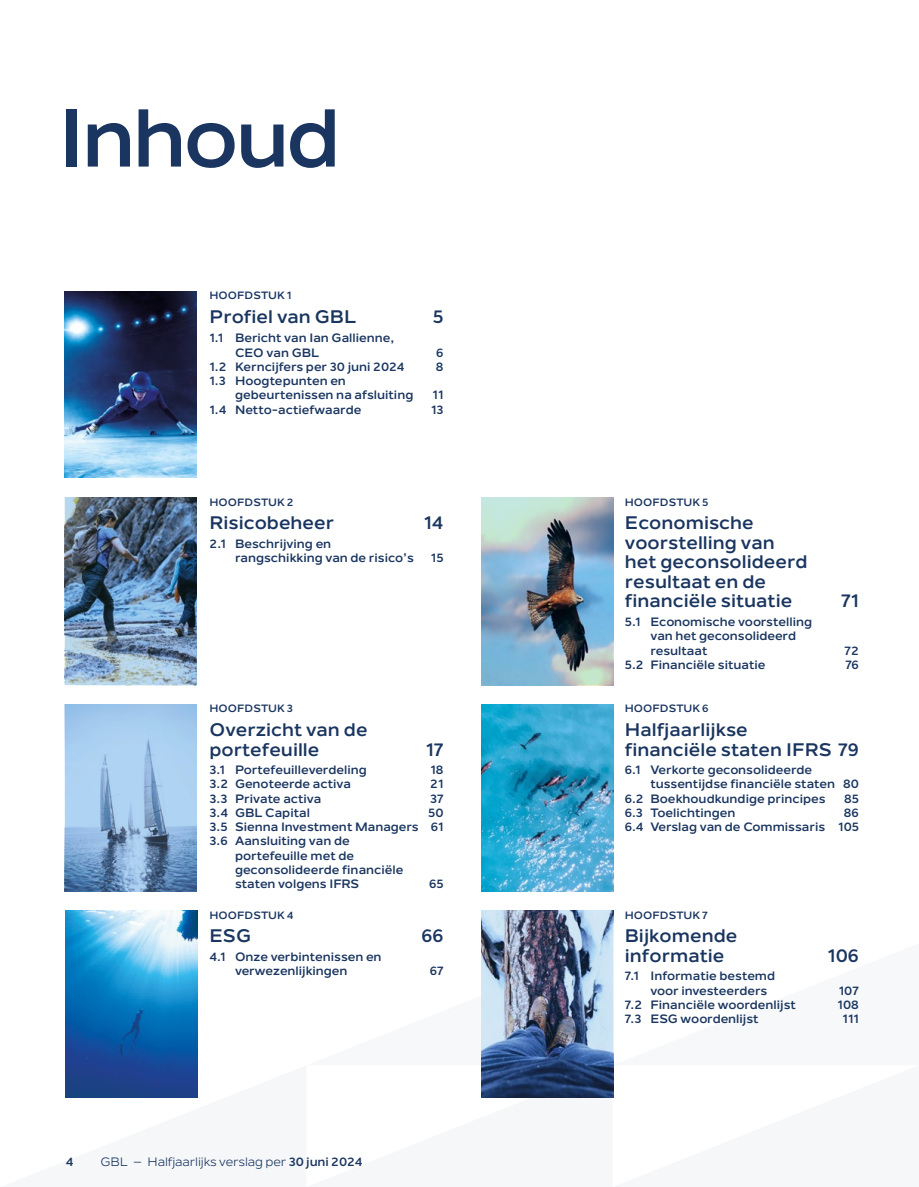
<style>
.page{position:relative;width:919px;height:1187px;background:#fff}
.page>*{position:absolute;margin:0;border:0;box-sizing:border-box;transform-origin:0 0}
.t1{font:700 81px "Nolan";letter-spacing:-.04em;color:#1a355f}
.t2{font:700 18px/19.5px "Nolan";color:#1a355f}
.t3{font:700 12px/14.2px "Nolan";color:#1a355f}
.t4{font:12px "Nolan";letter-spacing:-.01em;color:#1a355f}
.t5{font:700 10.5px "Nolan";color:#1a355f}
.s1{font-weight:700}
</style>
<div class="page">
<img style="left:65px;top:291px;width:132px;height:186px">
<img style="left:65px;top:498px;width:132px;height:187px">
<img style="left:65px;top:704px;width:132px;height:187px">
<img style="left:66px;top:910px;width:132px;height:187px">
<img style="left:481px;top:498px;width:132px;height:187px">
<img style="left:481px;top:704px;width:132px;height:187px">
<img style="left:481px;top:910px;width:132px;height:187px">
<h1 class="t1" style="left:58px;top:90px;width:284px">Inhoud</h1>
<p class="t5" style="left:209px;top:289px;width:84px">HOOFDSTUK 1</p>
<h2 class="t2" style="left:209px;top:307px;width:148px">Profiel van GBL</h2>
<h2 class="t2" style="left:432px;top:307px;width:12px">5</h2>
<p class="t3" style="left:235px;top:331px;width:161px;text-indent:-26px">1.1 Bericht van Ian Gallienne,<br>CEO van GBL</p>
<p class="t3" style="left:436px;top:345px;width:9px">6</p>
<p class="t3" style="left:209px;top:360px;width:196px">1.2 Kerncijfers per 30 juni 2024</p>
<p class="t3" style="left:436px;top:360px;width:9px">8</p>
<p class="t3" style="left:235px;top:374px;width:180px;text-indent:-26px">1.3 Hoogtepunten en gebeurtenissen na afsluiting</p>
<p class="t3" style="left:432px;top:388px;width:12px">11</p>
<p class="t3" style="left:209px;top:402px;width:153px">1.4 Netto-actiefwaarde</p>
<p class="t3" style="left:431px;top:402px;width:14px">13</p>
<p class="t5" style="left:209px;top:495px;width:86px">HOOFDSTUK 2</p>
<h2 class="t2" style="left:209px;top:514px;width:126px">Risicobeheer</h2>
<h2 class="t2" style="left:424px;top:514px;width:21px">14</h2>
<p class="t3" style="left:235px;top:537px;width:180px;text-indent:-26px">2.1 Beschrijving en rangschikking van de risico’s</p>
<p class="t3" style="left:431px;top:551px;width:14px">15</p>
<p class="t5" style="left:209px;top:702px;width:85px">HOOFDSTUK 3</p>
<h2 class="t2" style="left:209px;top:720px;width:160px">Overzicht van de portefeuille</h2>
<h2 class="t2" style="left:425px;top:740px;width:19px">17</h2>
<p class="t3" style="left:209px;top:763px;width:159px">3.1 Portefeuilleverdeling</p>
<p class="t3" style="left:430px;top:763px;width:15px">18</p>
<p class="t3" style="left:209px;top:777px;width:143px">3.2 Genoteerde activa</p>
<p class="t3" style="left:430px;top:777px;width:15px">21</p>
<p class="t3" style="left:209px;top:791px;width:113px">3.3 Private activa</p>
<p class="t3" style="left:430px;top:791px;width:15px">37</p>
<p class="t3" style="left:209px;top:805px;width:102px">3.4 GBL Capital</p>
<p class="t3" style="left:428px;top:805px;width:17px">50</p>
<p class="t3" style="left:209px;top:820px;width:235px">3.5 Sienna Investment Managers 61</p>
<p class="t3" style="left:209px;top:834px;width:142px">3.6 Aansluiting van de</p>
<p class="t3" style="left:235px;top:848px;width:121px">portefeuille met de</p>
<p class="t3" style="left:235px;top:862px;width:170px">geconsolideerde financiële</p>
<p class="t3" style="left:235px;top:877px;width:126px">staten volgens IFRS</p>
<p class="t3" style="left:429px;top:877px;width:16px">65</p>
<p class="t5" style="left:209px;top:908px;width:86px">HOOFDSTUK 4</p>
<h2 class="t2" style="left:209px;top:926px;width:43px">ESG</h2>
<h2 class="t2" style="left:421px;top:926px;width:23px">66</h2>
<p class="t3" style="left:235px;top:949px;width:148px;text-indent:-26px">4.1 Onze verbintenissen en verwezenlijkingen</p>
<p class="t3" style="left:430px;top:964px;width:15px">67</p>
<p class="t3" style="left:66px;top:1155px;width:9px">4</p>
<p class="t4" style="left:100px;top:1154px;width:264px">GBL – Halfjaarlijks verslag per <span class="s1">30 juni 2024</span></p>
<p class="t5" style="left:625px;top:495px;width:85px">HOOFDSTUK 5</p>
<h2 class="t2" style="left:625px;top:514px;width:184px">Economische voorstelling van het geconsolideerd resultaat en de financiële situatie</h2>
<p class="t3" style="left:650px;top:615px;width:163px;text-indent:-26px">5.1 Economische voorstelling van het geconsolideerd resultaat</p>
<h2 class="t2" style="left:841px;top:592px;width:19px">71</h2>
<p class="t3" style="left:844px;top:643px;width:16px">72</p>
<p class="t3" style="left:625px;top:657px;width:142px">5.2 Financiële situatie</p>
<p class="t3" style="left:845px;top:657px;width:15px">76</p>
<p class="t5" style="left:625px;top:702px;width:85px">HOOFDSTUK 6</p>
<h2 class="t2" style="left:625px;top:720px;width:235px">Halfjaarlijkse<br>financiële staten IFRS 79</h2>
<p class="t3" style="left:625px;top:763px;width:189px">6.1 Verkorte geconsolideerde</p>
<p class="t3" style="left:650px;top:777px;width:210px">tussentijdse financiële staten 80</p>
<p class="t3" style="left:625px;top:791px;width:202px">6.2 Boekhoudkundige principes</p>
<p class="t3" style="left:844px;top:791px;width:16px">85</p>
<p class="t3" style="left:625px;top:805px;width:112px">6.3 Toelichtingen</p>
<p class="t3" style="left:625px;top:805px;width:235px;text-align:right">86<br>6.4 Verslag van de Commissaris 105</p>
<p class="t5" style="left:625px;top:908px;width:84px">HOOFDSTUK 7</p>
<h2 class="t2" style="left:625px;top:926px;width:114px">Bijkomende informatie</h2>
<p class="t3" style="left:650px;top:969px;width:126px;text-indent:-26px">7.1 Informatie bestemd voor investeerders</p>
<h2 class="t2" style="left:827px;top:946px;width:33px">106</h2>
<p class="t3" style="left:838px;top:983px;width:22px">107</p>
<p class="t3" style="left:625px;top:997px;width:172px">7.2 Financiële woordenlijst</p>
<p class="t3" style="left:837px;top:997px;width:23px">108</p>
<p class="t3" style="left:625px;top:1012px;width:135px">7.3 ESG woordenlijst</p>
<p class="t3" style="left:842px;top:1012px;width:18px">111</p>
</div>
